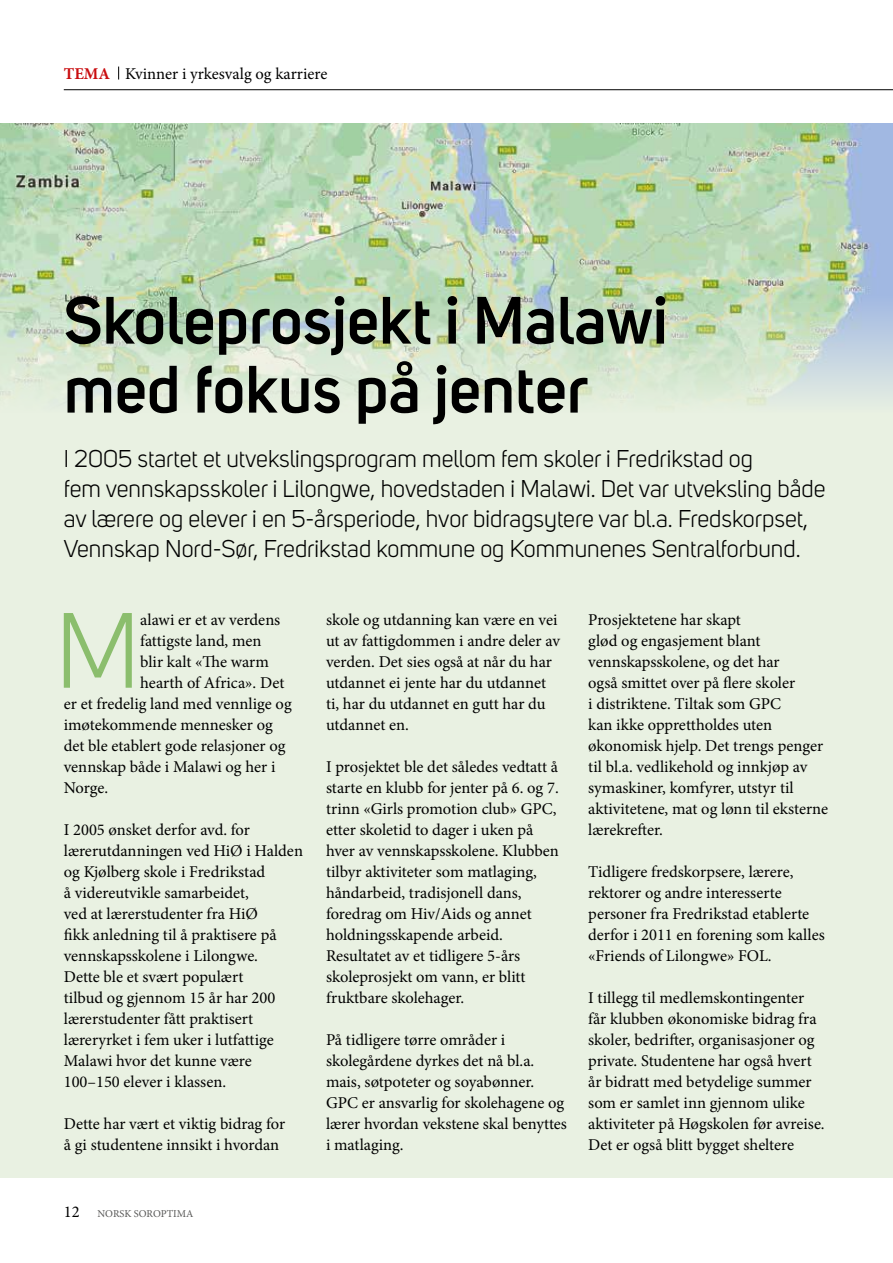
<style>
.page{position:relative;width:893px;height:1263px;background:#fff}
.page>*{position:absolute;margin:0;border:0;box-sizing:border-box;transform-origin:0 0}
.t1{font:105.45px "Uni Sans";color:#8bbe6d}
.t2{font:600 66px/69px "Uni Sans";color:#000}
.t3{font:24px/30px "Uni Sans";color:#000}
.t4{font:16.5px/21px "Minion Pro";color:#000}
.t5{font:10.5px "Minion Pro";letter-spacing:-.005em;color:#575756}
.s1{font-weight:700;color:#c90c0f}
.s2{font-size:16.5px;color:#000}
</style>
<div class="page">
<hr style="left:64px;top:89px;width:829px;height:1px;background:#000">
<svg style="left:118px;top:67px;width:1px;height:13px"></svg>
<div style="left:0;top:123px;width:893px;height:1055px;background:#e9f1e2"></div>
<img style="left:0;top:123px;width:893px;height:284px">
<p class="t4" style="left:64px;top:63px;width:265px"><span class="s1">TEMA</span> Kvinner i yrkesvalg og karriere</p>
<h2 class="t2" style="left:64px;top:286px;width:606px">Skoleprosjekt i Malawi med fokus på jenter</h2>
<p class="t3" style="left:64px;top:444px;width:763px">I 2005 startet et utvekslingsprogram mellom fem skoler i Fredrikstad og<br>fem vennskapsskoler i Lilongwe, hovedstaden i Malawi. Det var utveksling både av lærere og elever i en 5-årsperiode, hvor bidragsytere var bl.a. Fredskorpset, Vennskap Nord-Sør, Fredrikstad kommune og Kommunenes Sentralforbund.</p>
<h1 class="t1" style="left:55px;top:591px;width:86px">M</h1>
<p class="t4" style="left:140px;top:609px;width:142px">alawi er et av verdens</p>
<p class="t4" style="left:140px;top:630px;width:123px">fattigste land, men</p>
<p class="t4" style="left:140px;top:651px;width:130px">blir kalt «The warm</p>
<p class="t4" style="left:140px;top:672px;width:146px">hearth of Africa». Det</p>
<p class="t4" style="left:64px;top:693px;width:229px">er et fredelig land med vennlige og</p>
<p class="t4" style="left:64px;top:714px;width:211px">imøtekommende mennesker og</p>
<p class="t4" style="left:64px;top:735px;width:223px">det ble etablert gode relasjoner og</p>
<p class="t4" style="left:64px;top:756px;width:213px">vennskap både i Malawi og her i</p>
<p class="t4" style="left:64px;top:777px;width:46px">Norge.</p>
<p class="t4" style="left:64px;top:819px;width:241px">I 2005 ønsket derfor avd. for lærerutdanningen ved HiØ i Halden og Kjølberg skole i Fredrikstad<br>å videreutvikle samarbeidet,<br>ved at lærerstudenter fra HiØ<br>fikk anledning til å praktisere på vennskapsskolene i Lilongwe.<br>Dette ble et svært populært<br>tilbud og gjennom 15 år har 200 lærerstudenter fått praktisert læreryrket i fem uker i lutfattige<br>Malawi hvor det kunne være<br>100–150 elever i klassen.</p>
<p class="t4" style="left:64px;top:1113px;width:223px">Dette har vært et viktig bidrag for å gi studentene innsikt i hvordan</p>
<p class="t5" style="left:64px;top:1207px;width:131px"><span class="s2">12</span> NORSK SOROPTIMA</p>
<p class="t4" style="left:326px;top:609px;width:236px">skole og utdanning kan være en vei ut av fattigdommen i andre deler av verden. Det sies også at når du har utdannet ei jente har du utdannet ti, har du utdannet en gutt har du utdannet en.</p>
<p class="t4" style="left:326px;top:756px;width:234px">I prosjektet ble det således vedtatt å starte en klubb for jenter på 6. og 7. trinn «Girls promotion club» GPC, etter skoletid to dager i uken på hver av vennskapsskolene. Klubben tilbyr aktiviteter som matlaging, håndarbeid, tradisjonell dans, foredrag om Hiv/Aids og annet holdningsskapende arbeid.<br>Resultatet av et tidligere 5-års skoleprosjekt om vann, er blitt fruktbare skolehager.</p>
<p class="t4" style="left:326px;top:1029px;width:242px">På tidligere tørre områder i skolegårdene dyrkes det nå bl.a. mais, søtpoteter og soyabønner.<br>GPC er ansvarlig for skolehagene og lærer hvordan vekstene skal benyttes i matlaging.</p>
<p class="t4" style="left:588px;top:609px;width:241px">Prosjektetene har skapt<br>glød og engasjement blant vennskapsskolene, og det har<br>også smittet over på flere skoler<br>i distriktene. Tiltak som GPC<br>kan ikke opprettholdes uten økonomisk hjelp. Det trengs penger til bl.a. vedlikehold og innkjøp av symaskiner, komfyrer, utstyr til aktivitetene, mat og lønn til eksterne lærekrefter.</p>
<p class="t4" style="left:588px;top:861px;width:238px">Tidligere fredskorpsere, lærere, rektorer og andre interesserte personer fra Fredrikstad etablerte derfor i 2011 en forening som kalles «Friends of Lilongwe» FOL.</p>
<p class="t4" style="left:588px;top:987px;width:238px">I tillegg til medlemskontingenter får klubben økonomiske bidrag fra skoler, bedrifter, organisasjoner og private. Studentene har også hvert år bidratt med betydelige summer som er samlet inn gjennom ulike aktiviteter på Høgskolen før avreise.<br>Det er også blitt bygget sheltere</p>
</div>
